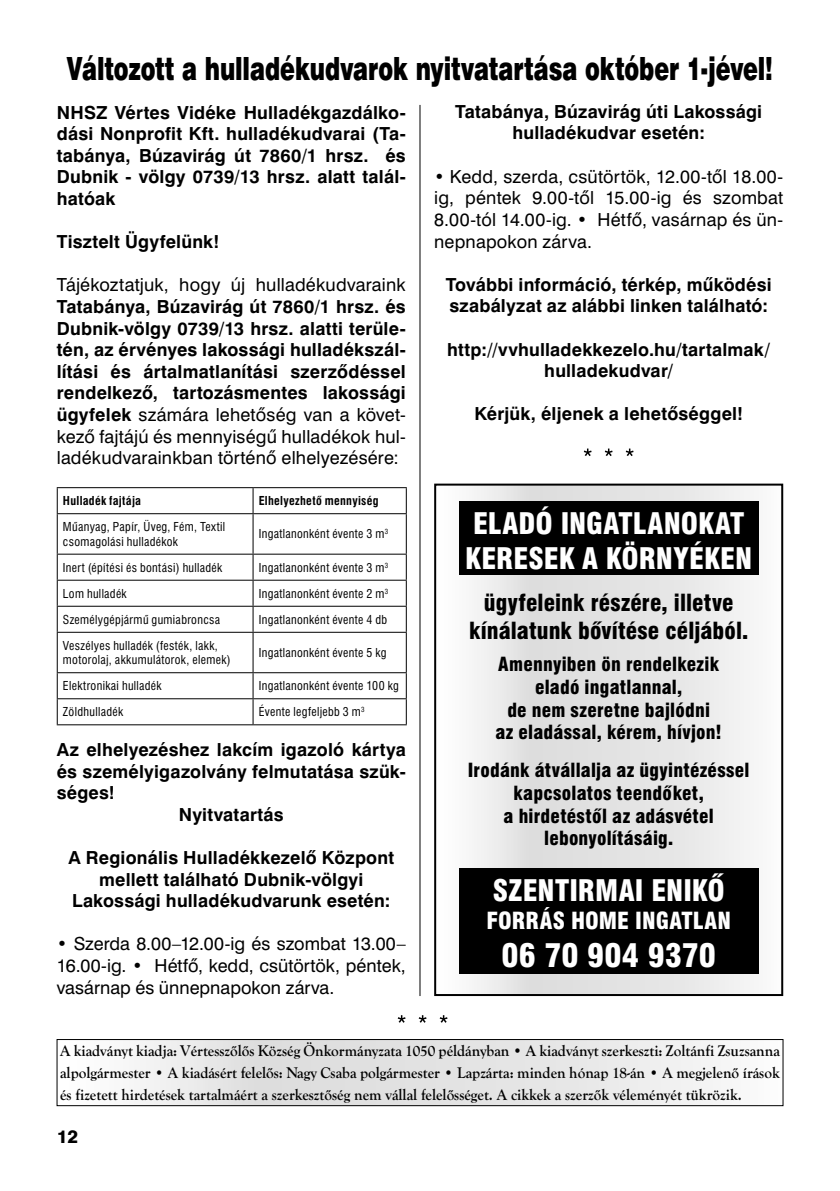
<style>
.page{position:relative;width:840px;height:1191px;background:#fff}
.page>*{position:absolute;margin:0;border:0;box-sizing:border-box;transform-origin:0 0}
.t1{font:32px "Swiss 721 Blk PFL";letter-spacing:-.005em;color:#000;scale:.7 1}
.t2{font:32px "Swiss 721 Blk Cn PFL";color:#fff}
.t3{font:29px/34.8px "Swiss 721 Blk Cn PFL";color:#fff}
.t4{font:23px/27.6px "Swiss 721 Blk Cn PFL";letter-spacing:.005em;color:#000;text-align:center}
.t5{font:23px "Swiss 721 Blk Cn PFL";color:#fff}
.t6{font:19px/22.8px "Swiss 721 Blk Cn PFL";letter-spacing:.01em;color:#000;text-align:center}
.t7{font:700 18px/21.6px "Swiss 721 PFL";letter-spacing:.01em;color:#000;text-align:center}
.t8{font:18px/21.6px "Swiss 721 PFL";letter-spacing:.01em;color:#000;text-align:justify}
.t9{font:18px "Swiss 721 Hv PFL";color:#000}
.t10{font:700 16px/22px "Goudy OSPFL";color:#000;text-align:justify;scale:.95 1}
.t11{font:12px/14.4px "Swiss 721 Cn PFL";letter-spacing:.03em;color:#000}
.t12{font:700 12px "Swiss 721 Cn PFL";letter-spacing:.025em;color:#000}
.s1{font-weight:400}
</style>
<div class="page">
<svg style="left:140px;top:1041px;width:573px;height:63px"></svg>
<div style="left:57px;top:1039px;width:725px;height:67px;border:1px solid #000"></div>
<svg style="left:397px;top:1015px;width:50px;height:7px"></svg>
<svg style="left:459px;top:486px;width:300px;height:507px"></svg>
<div style="left:458px;top:501px;width:300px;height:73px;background:#000"></div>
<div style="left:458px;top:868px;width:300px;height:105px;background:#000"></div>
<div style="left:434px;top:483px;width:348px;height:513px;border:2px solid #000"></div>
<hr style="left:57px;top:487px;width:196px;height:1px;background:#000">
<svg style="left:57px;top:488px;width:1px;height:25px"></svg>
<hr style="left:253px;top:487px;width:153px;height:1px;background:#000">
<svg style="left:252px;top:488px;width:1px;height:25px"></svg>
<svg style="left:405px;top:488px;width:1px;height:25px"></svg>
<hr style="left:57px;top:513px;width:196px;height:1px;background:#000">
<hr style="left:57px;top:514px;width:1px;height:39px;background:#000">
<hr style="left:253px;top:513px;width:153px;height:1px;background:#000">
<hr style="left:252px;top:514px;width:1px;height:39px;background:#000">
<hr style="left:405px;top:514px;width:1px;height:39px;background:#000">
<hr style="left:57px;top:553px;width:196px;height:1px;background:#000">
<hr style="left:253px;top:553px;width:153px;height:1px;background:#000">
<hr style="left:57px;top:579px;width:196px;height:1px;background:#000">
<hr style="left:253px;top:579px;width:153px;height:1px;background:#000">
<hr style="left:57px;top:606px;width:196px;height:1px;background:#000">
<svg style="left:57px;top:554px;width:1px;height:78px"></svg>
<hr style="left:253px;top:606px;width:153px;height:1px;background:#000">
<svg style="left:252px;top:554px;width:1px;height:78px"></svg>
<svg style="left:405px;top:554px;width:1px;height:78px"></svg>
<hr style="left:57px;top:632px;width:196px;height:1px;background:#000">
<hr style="left:57px;top:633px;width:1px;height:39px;background:#000">
<hr style="left:253px;top:632px;width:153px;height:1px;background:#000">
<hr style="left:252px;top:633px;width:1px;height:39px;background:#000">
<hr style="left:405px;top:633px;width:1px;height:39px;background:#000">
<hr style="left:57px;top:672px;width:196px;height:1px;background:#000">
<hr style="left:253px;top:672px;width:153px;height:1px;background:#000">
<hr style="left:57px;top:698px;width:196px;height:1px;background:#000">
<svg style="left:57px;top:673px;width:1px;height:51px"></svg>
<hr style="left:253px;top:698px;width:153px;height:1px;background:#000">
<svg style="left:252px;top:673px;width:1px;height:51px"></svg>
<svg style="left:405px;top:673px;width:1px;height:51px"></svg>
<hr style="left:57px;top:724px;width:196px;height:1px;background:#000">
<hr style="left:253px;top:724px;width:153px;height:1px;background:#000">
<svg style="left:583px;top:448px;width:50px;height:8px"></svg>
<hr style="left:419px;top:105px;width:1px;height:891px;background:#000">
<h1 class="t1" style="left:67px;top:49px;width:1010px">Változott a hulladékudvarok nyitvatartása október 1-jével!</h1>
<p class="t7" style="left:57px;top:101px;width:350px;text-align:justify">NHSZ Vértes Vidéke Hulladékgazdálko&shy;dási Nonprofit Kft. hulladékudvarai (Ta&shy;tabánya, Búzavirág út 7860/1 hrsz. és Dubnik - völgy 0739/13 hrsz. alatt talál&shy;hatóak</p>
<p class="t7" style="left:57px;top:231px;width:164px">Tisztelt Ügyfelünk!</p>
<p class="t8" style="left:57px;top:274px;width:350px">Tájékoztatjuk, hogy új hulladékudvaraink</p>
<p class="t7" style="left:57px;top:296px;width:350px;text-align:justify">Tatabánya, Búzavirág út 7860/1 hrsz. és Dubnik-völgy 0739/13 hrsz. alatti terüle&shy;tén, az érvényes lakossági hulladékszál&shy;lítási és ártalmatlanítási szerződéssel rendelkező, tartozásmentes lakossági ügyfelek <span class="s1">számára lehetőség van a követ&shy;kező fajtájú és mennyiségű hulladékok hul&shy;ladékudvarainkban történő elhelyezésére:</span></p>
<p class="t12" style="left:63px;top:493px;width:80px">Hulladék fajtája</p>
<p class="t12" style="left:258px;top:493px;width:121px">Elhelyezhető mennyiség</p>
<p class="t11" style="left:63px;top:519px;width:164px">Műanyag, Papír, Üveg, Fém, Textil csomagolási hulladékok</p>
<p class="t11" style="left:258px;top:527px;width:131px">Ingatlanonként évente 3 m<sup>3</sup></p>
<p class="t11" style="left:63px;top:560px;width:161px">Inert (építési és bontási) hulladék</p>
<p class="t11" style="left:258px;top:560px;width:131px">Ingatlanonként évente 3 m<sup>3</sup></p>
<p class="t11" style="left:63px;top:586px;width:65px">Lom hulladék</p>
<p class="t11" style="left:258px;top:586px;width:131px">Ingatlanonként évente 2 m<sup>3</sup></p>
<p class="t11" style="left:63px;top:612px;width:159px">Személygépjármű gumiabroncsa</p>
<p class="t11" style="left:258px;top:612px;width:130px">Ingatlanonként évente 4 db</p>
<p class="t11" style="left:63px;top:638px;width:169px">Veszélyes hulladék (festék, lakk, motorolaj, akkumulátorok, elemek)</p>
<p class="t11" style="left:258px;top:645px;width:129px">Ingatlanonként évente 5 kg</p>
<p class="t11" style="left:63px;top:678px;width:100px">Elektronikai hulladék</p>
<p class="t11" style="left:258px;top:678px;width:141px">Ingatlanonként évente 100 kg</p>
<p class="t11" style="left:63px;top:704px;width:62px">Zöldhulladék</p>
<p class="t11" style="left:258px;top:704px;width:107px">Évente legfeljebb 3 m<sup>3</sup></p>
<p class="t7" style="left:57px;top:738px;width:350px">Az elhelyezéshez lakcím igazoló kártya</p>
<p class="t7" style="left:57px;top:760px;width:350px">és személyigazolvány felmutatása szük-</p>
<p class="t7" style="left:57px;top:781px;width:60px">séges!</p>
<p class="t7" style="left:179px;top:803px;width:106px">Nyitvatartás</p>
<p class="t7" style="left:68px;top:846px;width:327px">A Regionális Hulladékkezelő Központ mellett található Dubnik-völgyi<br>Lakossági hulladékudvarunk esetén:</p>
<p class="t8" style="left:57px;top:933px;width:350px">• Szerda 8.00–12.00-ig és szombat 13.00– 16.00-ig. • Hétfő, kedd, csütörtök, péntek, vasárnap és ünnepnapokon zárva.</p>
<p class="t7" style="left:455px;top:100px;width:308px">Tatabánya, Búzavirág úti Lakossági hulladékudvar esetén:</p>
<p class="t8" style="left:434px;top:165px;width:350px">• Kedd, szerda, csütörtök, 12.00-től 18.00- ig, péntek 9.00-től 15.00-ig és szombat 8.00-tól 14.00-ig. • Hétfő, vasárnap és ün&shy;nepnapokon zárva.</p>
<p class="t7" style="left:445px;top:273px;width:327px;text-align:left">További információ, térkép, működési szabályzat az alábbi linken található:</p>
<p class="t7" style="left:447px;top:338px;width:324px">http://vvhulladekkezelo.hu/tartalmak/ hulladekudvar/</p>
<p class="t7" style="left:474px;top:403px;width:270px">Kérjük, éljenek a lehetőséggel!</p>
<h2 class="t3" style="left:465px;top:506px;width:288px">ELADÓ INGATLANOKAT<br>KERESEK A KÖRNYÉKEN</h2>
<p class="t4" style="left:469px;top:589px;width:281px">ügyfeleink részére, illetve kínálatunk bővítése céljából.</p>
<p class="t6" style="left:495px;top:652px;width:228px">Amennyiben ön rendelkezik eladó ingatlannal,<br>de nem szeretne bajlódni<br>az eladással, kérem, hívjon!</p>
<p class="t6" style="left:467px;top:758px;width:283px">Irodánk átvállalja az ügyintézéssel kapcsolatos teendőket,<br>a hirdetéstől az adásvétel lebonyolításáig.</p>
<h2 class="t3" style="left:492px;top:873px;width:233px">SZENTIRMAI ENIKŐ</h2>
<p class="t5" style="left:486px;top:906px;width:246px">FORRÁS HOME INGATLAN</p>
<h1 class="t2" style="left:501px;top:936px;width:216px">06 70 904 9370</h1>
<p class="t10" style="left:60px;top:1040px;width:758px">A kiadványt kiadja: Vértesszőlős Község Önkormányzata 1050 példányban • A kiadványt szerkeszti: Zoltánfi Zsuzsanna alpolgármester • A kiadásért felelős: Nagy Csaba polgármester • Lapzárta: minden hónap 18-án • A megjelenő írások és fizetett hirdetések tartalmáért a szerkesztőség nem vállal felelősséget. A cikkek a szerzők véleményét tükrözik.</p>
<p class="t9" style="left:57px;top:1125px;width:23px">12</p>
</div>
